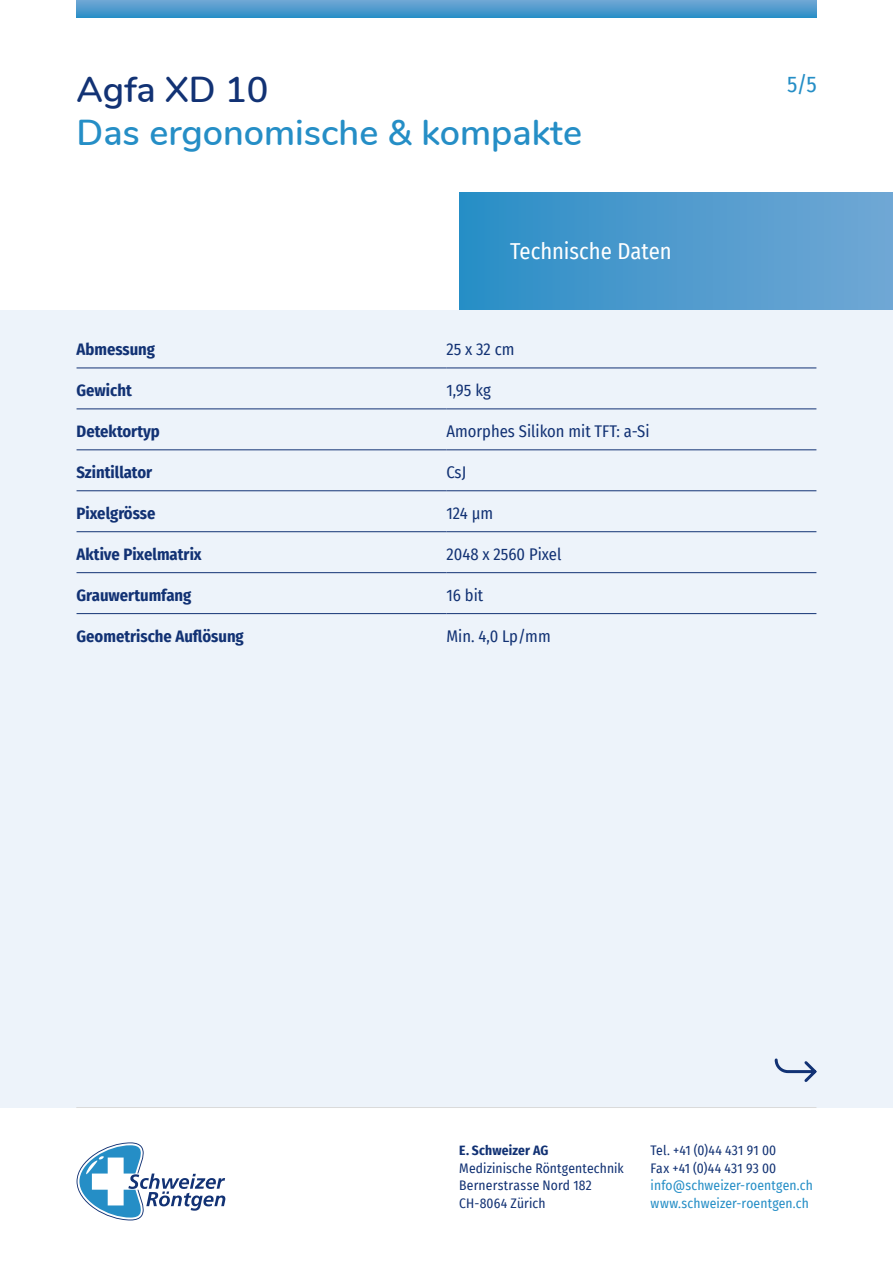
<style>
.page{position:relative;width:893px;height:1263px;background:#fff}
.page>*{position:absolute;margin:0;border:0;box-sizing:border-box;transform-origin:0 0}
.t1{font:600 36px "Nunito";color:#258ec6}
.t2{font:600 36px "Nunito";color:#123274}
.t3{font:22.5px "Fira Sans Condensed";color:#fff}
.t4{font:22.5px "Fira Sans Condensed";color:#258ec6}
.t5{font:700 16.5px "Fira Sans Condensed";color:#123274}
.t6{font:16.5px "Fira Sans Condensed";color:#123274}
.t7{font:13.5px/17.5px "Fira Sans Condensed";letter-spacing:.015em;color:#123274}
.t8{font:13.5px/17.5px "Fira Sans Condensed";letter-spacing:.01em;color:#258ec6}
.t9{font:700 13.5px "Fira Sans Condensed";letter-spacing:.01em;color:#123274}
</style>
<div class="page">
<div style="left:0;top:310px;width:893px;height:798px;background:#edf3fa"></div>
<hr style="left:76px;top:1107px;width:740px;height:1px;background:#dadada">
<svg style="left:77px;top:1142px;width:148px;height:78px"></svg>
<hr style="left:77px;top:368px;width:369px;height:1px;background:#123274">
<hr style="left:446px;top:368px;width:370px;height:1px;background:#123274">
<hr style="left:77px;top:408px;width:369px;height:1px;background:#123274">
<hr style="left:446px;top:408px;width:370px;height:1px;background:#123274">
<hr style="left:77px;top:449px;width:369px;height:1px;background:#123274">
<hr style="left:446px;top:449px;width:370px;height:1px;background:#123274">
<hr style="left:77px;top:490px;width:369px;height:1px;background:#123274">
<hr style="left:446px;top:490px;width:370px;height:1px;background:#123274">
<hr style="left:77px;top:531px;width:369px;height:1px;background:#123274">
<hr style="left:446px;top:531px;width:370px;height:1px;background:#123274">
<hr style="left:77px;top:572px;width:369px;height:1px;background:#123274">
<hr style="left:446px;top:572px;width:370px;height:1px;background:#123274">
<hr style="left:77px;top:613px;width:369px;height:1px;background:#123274">
<hr style="left:446px;top:613px;width:370px;height:1px;background:#123274">
<svg style="left:76px;top:0;width:741px;height:17px;background:#509bcd"></svg>
<svg style="left:774px;top:1058px;width:43px;height:24px"></svg>
<div style="left:459px;top:192px;width:434px;height:118px;background:linear-gradient(to right,#2a8ec6,#72a7d5)"></div>
<h1 class="t2" style="left:77px;top:63px;width:193px">Agfa XD 10</h1>
<h2 class="t4" style="left:787px;top:67px;width:31px">5/5</h2>
<h1 class="t1" style="left:77px;top:106px;width:507px">Das ergonomische &amp; kompakte</h1>
<h2 class="t3" style="left:510px;top:234px;width:178px">Massbilder (in mm)</h2>
<h2 class="t3" style="left:510px;top:234px;width:163px">Technische Daten</h2>
<p class="t5" style="left:77px;top:336px;width:80px">Abmessung</p>
<p class="t6" style="left:446px;top:337px;width:70px">25 x 32 cm</p>
<p class="t5" style="left:77px;top:377px;width:57px">Gewicht</p>
<p class="t6" style="left:446px;top:378px;width:46px">1,95 kg</p>
<p class="t5" style="left:77px;top:417px;width:85px">Detektortyp</p>
<p class="t6" style="left:446px;top:419px;width:205px">Amorphes Silikon mit TFT: a-Si</p>
<p class="t5" style="left:77px;top:458px;width:77px">Szintillator</p>
<p class="t6" style="left:446px;top:460px;width:21px">CsJ</p>
<p class="t5" style="left:77px;top:499px;width:80px">Pixelgrösse</p>
<p class="t6" style="left:446px;top:501px;width:48px">124 μm</p>
<p class="t5" style="left:77px;top:540px;width:127px">Aktive Pixelmatrix</p>
<p class="t6" style="left:446px;top:542px;width:116px">2048 x 2560 Pixel</p>
<p class="t5" style="left:77px;top:581px;width:116px">Grauwertumfang</p>
<p class="t6" style="left:446px;top:583px;width:38px">16 bit</p>
<p class="t5" style="left:77px;top:622px;width:169px">Geometrische Auflösung</p>
<p class="t6" style="left:446px;top:624px;width:106px">Min. 4,0 Lp/mm</p>
<p class="t9" style="left:459px;top:1139px;width:91px">E. Schweizer AG</p>
<p class="t7" style="left:459px;top:1159px;width:166px">Medizinische Röntgentechnik<br>Bernerstrasse Nord 182<br>CH-8064 Zürich</p>
<p class="t7" style="left:651px;top:1141px;width:127px">Tel. +41 (0)44 431 91 00<br>Fax +41 (0)44 431 93 00</p>
<p class="t8" style="left:651px;top:1176px;width:164px">info@schweizer-roentgen.ch www.schweizer-roentgen.ch</p>
</div>
